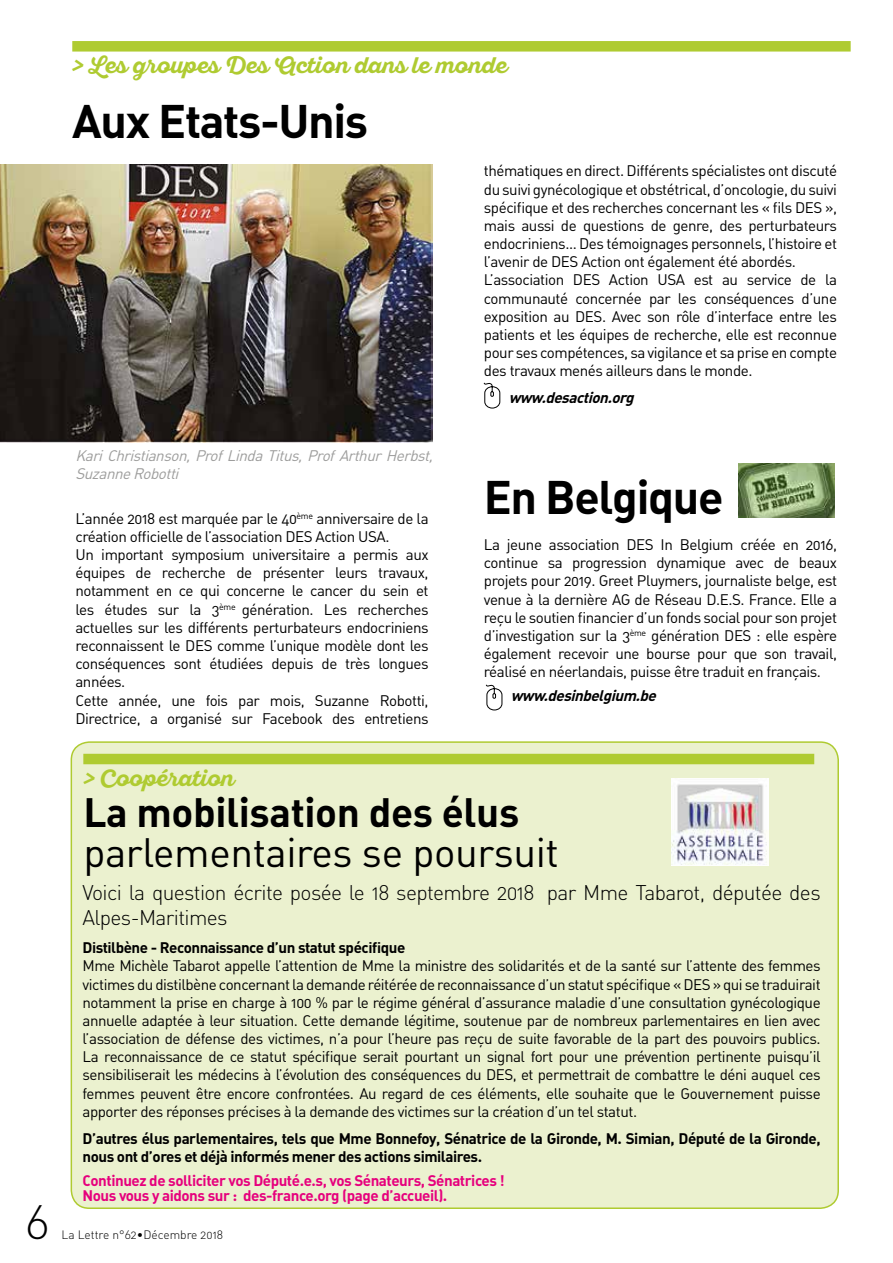
<style>
.page{position:relative;width:893px;height:1263px;background:#fff}
.page>*{position:absolute;margin:0;border:0;box-sizing:border-box;transform-origin:0 0}
.t1{font:46.5px "DIN Bold Alternate";letter-spacing:-.03em;color:#000}
.t2{font:46.5px "DIN Light Alternate";color:#000}
.t3{font:40.5px "DIN Regular Alternate";letter-spacing:-.01em;color:#000}
.t4{font:40.5px "DIN Bold Alternate";letter-spacing:-.01em;color:#000}
.t5{font:700 22.5px "Sant Elia Script Alt";color:#afcb31}
.t6{font:21px/25.2px "DIN Light Alternate";letter-spacing:-.03em;color:#000}
.t7{font:15.15px/18.1px "DIN Regular Alternate";letter-spacing:-.03em;color:#000}
.t8{font:15.15px/18.1px "DIN Bold Alternate";letter-spacing:-.03em;color:#000}
.t9{font:15.15px/15px "DIN Bold Alternate";letter-spacing:-.03em;color:#e6007d}
.t10{font:italic 15.15px/18.1px "DIN Regular Alternate";color:#9d9d9c}
.t11{font:700 15.15px "DIN";letter-spacing:-.03em;color:#000}
.t12{font:italic 15.15px "DIN Bold Alternate";color:#000}
.t13{font:12px "DIN Light Alternate";color:#000}
</style>
<div class="page">
<div style="left:72px;top:41px;width:779px;height:11px;background:#afcb31"></div>
<img style="left:0;top:165px;width:432px;height:277px">
<img style="left:739px;top:464px;width:95px;height:53px">
<div style="left:71px;top:742px;width:767px;height:466px;background:#ebf1cf;border-radius:18px"></div>
<div style="left:83px;top:754px;width:731px;height:10px;background:#afcb31"></div>
<img style="left:672px;top:778px;width:96px;height:87px">
<svg style="left:483px;top:382px;width:18px;height:27px"></svg>
<svg style="left:485px;top:684px;width:18px;height:27px"></svg>
<h3 class="t5" style="left:72px;top:54px;width:437px">&gt; Les groupes Des Action dans le monde</h3>
<h1 class="t1" style="left:72px;top:100px;width:297px">Aux Etats-Unis</h1>
<p class="t7" style="left:484px;top:163px;width:355px">thématiques en direct. Différents spécialistes ont discuté du suivi gynécologique et obstétrical, d’oncologie, du suivi spécifique et des recherches concernant les « fils DES », mais aussi de questions de genre, des perturbateurs endocriniens… Des témoignages personnels, l’histoire et l’avenir de DES Action ont également été abordés.<br>L’association DES Action USA est au service de la communauté concernée par les conséquences d’une exposition au DES. Avec son rôle d’interface entre les patients et les équipes de recherche, elle est reconnue pour ses compétences, sa vigilance et sa prise en compte des travaux menés ailleurs dans le monde.</p>
<p class="t12" style="left:509px;top:391px;width:130px">www.desaction.org</p>
<p class="t10" style="left:75px;top:447px;width:363px">Kari Christianson, Prof Linda Titus, Prof Arthur Herbst,<br>SuzanneRobotti</p>
<p class="t7" style="left:75px;top:510px;width:355px">L’année 2018 est marquée par le 40<sup>ème</sup> anniversaire de la création officielle de l’association DES Action USA.<br>Un important symposium universitaire a permis aux équipes de recherche de présenter leurs travaux, notamment en ce qui concerne le cancer du sein et les études sur la 3<sup>ème</sup> génération. Les recherches actuelles sur les différents perturbateurs endocriniens reconnaissent le DES comme l’unique modèle dont les conséquences sont étudiées depuis de très longues années.<br>Cette année, une fois par mois, Suzanne Robotti, Directrice, a organisé sur Facebook des entretiens</p>
<h1 class="t1" style="left:484px;top:476px;width:241px">En Belgique</h1>
<p class="t7" style="left:484px;top:537px;width:355px;text-align:justify">La jeune association DES In Belgium créée en 2016, continue sa progression dynamique avec de beaux projets pour 2019. Greet Pluymers, journaliste belge, est venue à la dernière AG de Réseau D.E.S. France. Elle a reçu le soutien financier d’un fonds social pour son projet d’investigation sur la 3<sup>ème</sup> génération DES : elle espère également recevoir une bourse pour que son travail, réalisé en néerlandais, puisse être traduit en français.</p>
<p class="t12" style="left:511px;top:689px;width:150px">www.desinbelgium.be</p>
<h1 class="t2" style="left:26px;top:1201px;width:26px">6</h1>
<h3 class="t5" style="left:83px;top:767px;width:152px">&gt; Coopération</h3>
<h2 class="t4" style="left:83px;top:794px;width:437px">La mobilisation des élus</h2>
<h2 class="t3" style="left:83px;top:834px;width:477px">parlementaires se poursuit</h2>
<h3 class="t6" style="left:82px;top:881px;width:740px">Voici la question écrite posée le 18 septembre 2018 par Mme Tabarot, députée des<br>Alpes-Maritimes</h3>
<p class="t11" style="left:82px;top:941px;width:324px">Distilbène - Reconnaissance d’un statut spécifique</p>
<p class="t7" style="left:82px;top:958px;width:740px;text-align:justify">Mme Michèle Tabarot appelle l’attention de Mme la ministre des solidarités et de la santé sur l’attente des femmes victimes du distilbène concernant la demande réitérée de reconnaissance d’un statut spécifique « DES » qui se traduirait notamment la prise en charge à 100 % par le régime général d’assurance maladie d’une consultation gynécologique annuelle adaptée à leur situation. Cette demande légitime, soutenue par de nombreux parlementaires en lien avec l’association de défense des victimes, n’a pour l’heure pas reçu de suite favorable de la part des pouvoirs publics.<br>La reconnaissance de ce statut spécifique serait pourtant un signal fort pour une prévention pertinente puisqu’il sensibiliserait les médecins à l’évolution des conséquences du DES, et permettrait de combattre le déni auquel ces femmes peuvent être encore confrontées. Au regard de ces éléments, elle souhaite que le Gouvernement puisse apporter des réponses précises à la demande des victimes sur la création d’un tel statut.</p>
<p class="t8" style="left:82px;top:1130px;width:740px">D’autres élus parlementaires, tels que Mme Bonnefoy, Sénatrice de la Gironde, M. Simian, Député de la Gironde, nous ont d’ores et déjà informés mener des actions similaires.</p>
<p class="t9" style="left:82px;top:1174px;width:424px">Continuez de solliciter vos Député.e.s, vos Sénateurs, Sénatrices !<br>Nous vous y aidons sur : des-france.org (page d’accueil).</p>
<p class="t13" style="left:62px;top:1229px;width:163px">La Lettre n°62•Décembre 2018</p>
</div>
